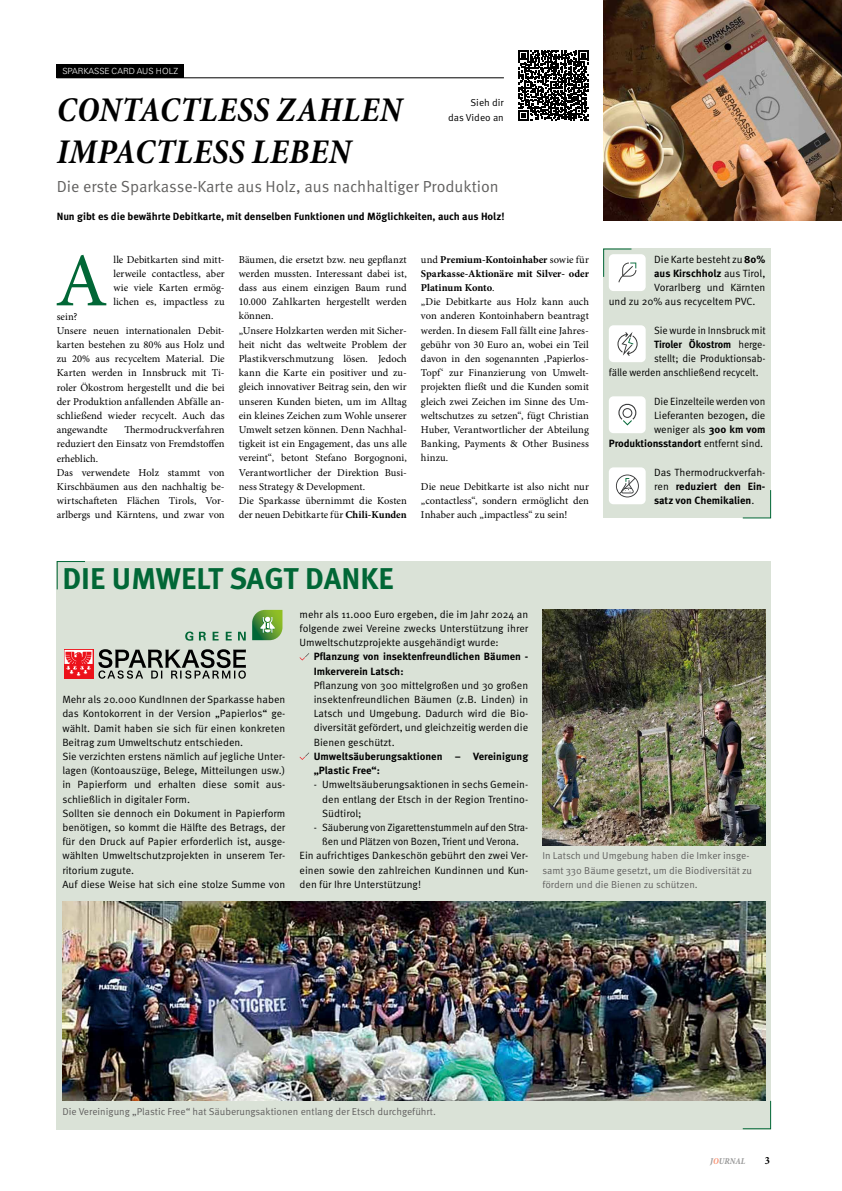
<style>
.page{position:relative;width:842px;height:1191px;background:#fff}
.page>*{position:absolute;margin:0;border:0;box-sizing:border-box;transform-origin:0 0}
.t1{font:76px "Minion Pro";color:#016736}
.t2{font:italic 700 condensed 35px/42.6px "Minion Pro";letter-spacing:.01em;color:#000}
.t3{font:700 30px "Meta Pro";color:#016736}
.t4{font:16px "Meta Pro";color:#626160}
.t5{font:700 condensed 11px "Minion Pro";color:#000}
.t6{font:10.5px/14.2px "Minion Pro";color:#000}
.t7{font:10.5px/14.2px "Meta Pro";color:#000;text-align:justify}
.t8{font:700 10.5px/14.2px "Meta Pro";color:#000}
.t9{font:10.5px "Meta Pro";color:#000;scale:.96 1}
.t10{font:700 10.5px "Meta Pro";color:#000;scale:.96 1}
.t11{font:10px/14.2px "Meta Pro";color:#626160}
.t12{font:10px/14.2px "Meta Pro";color:#000;text-align:right}
.t13{font:italic 700 condensed 9px "Minion Pro";letter-spacing:-.005em;color:#989898}
.t14{font:300 8.5px "Univers";color:#fff}
.s1{font-weight:700}
.s2{font-weight:400}
.s3{color:#f89475}
</style>
<div class="page">
<div style="left:57px;top:561px;width:714px;height:568px;background:#dae2d7"></div>
<hr style="left:57px;top:78px;width:447px;height:1px;background:#000">
<div style="left:57px;top:64px;width:127px;height:14px;background:#000"></div>
<img style="left:603px;top:0;width:239px;height:220px">
<svg style="left:56px;top:561px;width:29px;height:29px"></svg>
<svg style="left:742px;top:1099px;width:30px;height:30px"></svg>
<svg style="left:518px;top:50px;width:70px;height:70px"></svg>
<div style="left:603px;top:248px;width:168px;height:270px;background:#dae2d7"></div>
<svg style="left:742px;top:490px;width:30px;height:29px"></svg>
<div style="left:609px;top:396px;width:37px;height:37px;background:#fff;border-radius:5px"></div>
<svg style="left:618px;top:403px;width:18px;height:22px"></svg>
<div style="left:609px;top:467px;width:37px;height:37px;background:#fff;border-radius:5px"></div>
<svg style="left:616px;top:474px;width:23px;height:23px"></svg>
<div style="left:609px;top:254px;width:37px;height:37px;background:#fff;border-radius:5px"></div>
<svg style="left:603px;top:248px;width:33px;height:34px"></svg>
<div style="left:609px;top:325px;width:37px;height:37px;background:#fff;border-radius:5px"></div>
<svg style="left:617px;top:332px;width:21px;height:24px"></svg>
<svg style="left:185px;top:631px;width:8px;height:9px"></svg>
<svg style="left:199px;top:632px;width:7px;height:8px"></svg>
<svg style="left:213px;top:632px;width:6px;height:8px"></svg>
<svg style="left:226px;top:632px;width:6px;height:8px"></svg>
<svg style="left:238px;top:632px;width:8px;height:8px"></svg>
<svg style="left:64px;top:649px;width:182px;height:29px"></svg>
<svg style="left:252px;top:610px;width:30px;height:30px"></svg>
<svg style="left:300px;top:653px;width:9px;height:7px"></svg>
<svg style="left:300px;top:752px;width:9px;height:8px"></svg>
<img style="left:542px;top:609px;width:223px;height:236px">
<img style="left:62px;top:902px;width:703px;height:198px">
<p class="t14" style="left:62px;top:66px;width:117px">SPARKASSE CARD AUS HOLZ</p>
<h2 class="t2" style="left:57px;top:88px;width:346px">CONTACTLESS ZAHLEN<br>IMPACTLESS LEBEN</h2>
<h3 class="t4" style="left:57px;top:176px;width:444px">Die erste Sparkasse-Karte aus Holz, aus nachhaltiger Produktion</h3>
<p class="t8" style="left:57px;top:210px;width:449px">Nun gibt es die bewährte Debitkarte, mit denselben Funktionen und Möglichkeiten, auch aus Holz!</p>
<p class="t12" style="left:448px;top:96px;width:57px">Sieh dir<br>das Video an</p>
<h1 class="t1" style="left:55px;top:230px;width:54px">A</h1>
<p class="t6" style="left:113px;top:252px;width:113px;text-align:justify">lle Debitkarten sind mitt&shy;lerweile contactless, aber wie viele Karten ermög&shy;lichen es, impactless zu</p>
<p class="t6" style="left:57px;top:309px;width:169px">sein?<br>Unsere neuen internationalen Debit&shy;karten bestehen zu 80% aus Holz und zu 20% aus recyceltem Material. Die<br>Karten werden in Innsbruck mit Ti&shy;roler Ökostrom hergestellt und die bei der Produktion anfallenden Abfälle an&shy;schließend wieder recycelt. Auch das angewandte</p>
<p class="t6" style="left:57px;top:423px;width:169px;text-indent:68px">Thermodruckverfahren reduziert den Einsatz von Fremdstoffen erheblich.<br>Das verwendete Holz stammt von<br>Kirschbäumen aus den nachhaltig be&shy;wirtschafteten Flächen Tirols, Vor&shy;arlbergs und Kärntens, und zwar von</p>
<p class="t6" style="left:239px;top:252px;width:169px">Bäumen, die ersetzt bzw. neu gepflanzt werden mussten. Interessant dabei ist, dass aus einem einzigen Baum rund 10.000 Zahlkarten hergestellt werden können.<br>„Unsere Holzkarten werden mit Sicher&shy;heit nicht das weltweite Problem der Plastikverschmutzung lösen. Jedoch kann die Karte ein positiver und zu&shy;gleich innovativer Beitrag sein, den wir unseren Kunden bieten, um im Alltag ein kleines Zeichen zum Wohle unserer Umwelt setzen können. Denn Nachhal&shy;tigkeit ist ein Engagement, das uns alle vereint“, betont Stefano Borgognoni, Verantwortlicher der Direktion Busi&shy;ness Strategy &amp; Development.<br>Die Sparkasse übernimmt die Kosten der neuen Debitkarte für <span class="s1">Chili-Kunden</span></p>
<p class="t6" style="left:421px;top:252px;width:169px">und <span class="s1">Premium-Kontoinhaber</span> sowie für <span class="s1">Sparkasse-Aktionäre mit Silver- oder Platinum Konto</span>.<br>„Die Debitkarte aus Holz kann auch von anderen Kontoinhabern beantragt werden. In diesem Fall fällt eine Jahres&shy;gebühr von 30 Euro an, wobei ein Teil davon in den sogenannten ‚Papierlos-Topf‘ zur Finanzierung von Umwelt&shy;projekten fließt und die Kunden somit gleich zwei Zeichen im Sinne des Um&shy;weltschutzes zu setzen“, fügt Christian Huber, Verantwortlicher der Abteilung Banking, Payments &amp; Other Business hinzu.</p>
<p class="t6" style="left:421px;top:479px;width:169px;text-align:justify">Die neue Debitkarte ist also nicht nur „contactless“, sondern ermöglicht den Inhaber auch „impactless“ zu sein!</p>
<h3 class="t3" style="left:62px;top:560px;width:333px">DIE UMWELT SAGT DANKE</h3>
<p class="t7" style="left:654px;top:252px;width:113px">Die Karte besteht zu <span class="s1">80%</span></p>
<p class="t8" style="left:654px;top:266px;width:113px">aus Kirschholz <span class="s2">aus Tirol,</span></p>
<p class="t7" style="left:654px;top:281px;width:113px">Vorarlberg und Kärnten</p>
<p class="t7" style="left:609px;top:295px;width:148px">und zu 20% aus recyceltem PVC.</p>
<p class="t9" style="left:654px;top:323px;width:118px">Sie wurde in Innsbruck mit</p>
<p class="t10" style="left:654px;top:338px;width:117px">Tiroler Ökostrom <span class="s2">herge-</span></p>
<p class="t9" style="left:654px;top:352px;width:117px">stellt; die Produktionsab-</p>
<p class="t9" style="left:609px;top:366px;width:157px">fälle werden anschließend recycelt.</p>
<p class="t7" style="left:609px;top:394px;width:158px;text-align:right">Die Einzelteile werden von<br>Lieferanten bezogen, die<br>weniger als <span class="s1">300 km vom<br>Produktionsstandort</span> entfernt sind.</p>
<p class="t8" style="left:654px;top:465px;width:113px;text-align:justify"><span class="s2">Das Thermodruckverfah&shy;ren</span> reduziert den Ein&shy;satz von Chemikalien<span class="s2">.</span></p>
<p class="t7" style="left:62px;top:692px;width:225px;text-align:left">Mehr als 20.000 KundInnen der Sparkasse haben das Kontokorrent in der Version „Papierlos“ ge&shy;wählt. Damit haben sie sich für einen konkreten Beitrag zum Umweltschutz entschieden.<br>Sie verzichten erstens nämlich auf jegliche Unter&shy;lagen (Kontoauszüge, Belege, Mitteilungen usw.) in Papierform und erhalten diese somit aus&shy;schließlich in digitaler Form.<br>Sollten sie dennoch ein Dokument in Papierform benötigen, so kommt die Hälfte des Betrags, der für den Druck auf Papier erforderlich ist, ausge&shy;wählten Umweltschutzprojekten in unserem Ter&shy;ritorium zugute.<br>Auf diese Weise hat sich eine stolze Summe von</p>
<p class="t7" style="left:300px;top:607px;width:230px">mehr als 11.000 Euro ergeben, die im Jahr 2024 an folgende zwei Vereine zwecks Unterstützung ihrer Umweltschutzprojekte ausgehändigt wurde:</p>
<p class="t8" style="left:314px;top:650px;width:216px">Pflanzung von insektenfreundlichen Bäumen -<br>Imkerverein Latsch:</p>
<p class="t7" style="left:314px;top:678px;width:216px">Pflanzung von 300 mittelgroßen und 30 großen insektenfreundlichen Bäumen (z.B. Linden) in Latsch und Umgebung. Dadurch wird die Bio&shy;diversität gefördert, und gleichzeitig werden die Bienen geschützt.</p>
<p class="t8" style="left:314px;top:749px;width:216px">Umweltsäuberungsaktionen – Vereinigung „Plastic Free“:</p>
<p class="t7" style="left:322px;top:778px;width:207px;text-indent:-9px">- Umweltsäuberungsaktionen in sechs Gemein&shy;den entlang der Etsch in der Region Trentino-Südtirol;</p>
<p class="t7" style="left:314px;top:820px;width:216px">- Säuberung von Zigarettenstummeln auf den Stra-</p>
<p class="t9" style="left:322px;top:835px;width:206px">ßen und Plätzen von Bozen, Trient und Verona.</p>
<p class="t7" style="left:300px;top:849px;width:230px">Ein aufrichtiges Dankeschön gebührt den zwei Ver-</p>
<p class="t7" style="left:300px;top:863px;width:230px">einen sowie den zahlreichen Kundinnen und Kun-</p>
<p class="t7" style="left:300px;top:877px;width:123px">den für Ihre Unterstützung!</p>
<p class="t11" style="left:542px;top:849px;width:211px">In Latsch und Umgebung haben die Imker insge&shy;samt 330 Bäume gesetzt, um die Biodiversität zu fördern und die Bienen zu schützen.</p>
<p class="t11" style="left:62px;top:1104px;width:375px">Die Vereinigung „Plastic Free“ hat Säuberungsaktionen entlang der Etsch durchgeführt.</p>
<p class="t13" style="left:710px;top:1154px;width:37px">J<span class="s3">O</span>URNAL</p>
<p class="t5" style="left:765px;top:1153px;width:7px">3</p>
</div>
